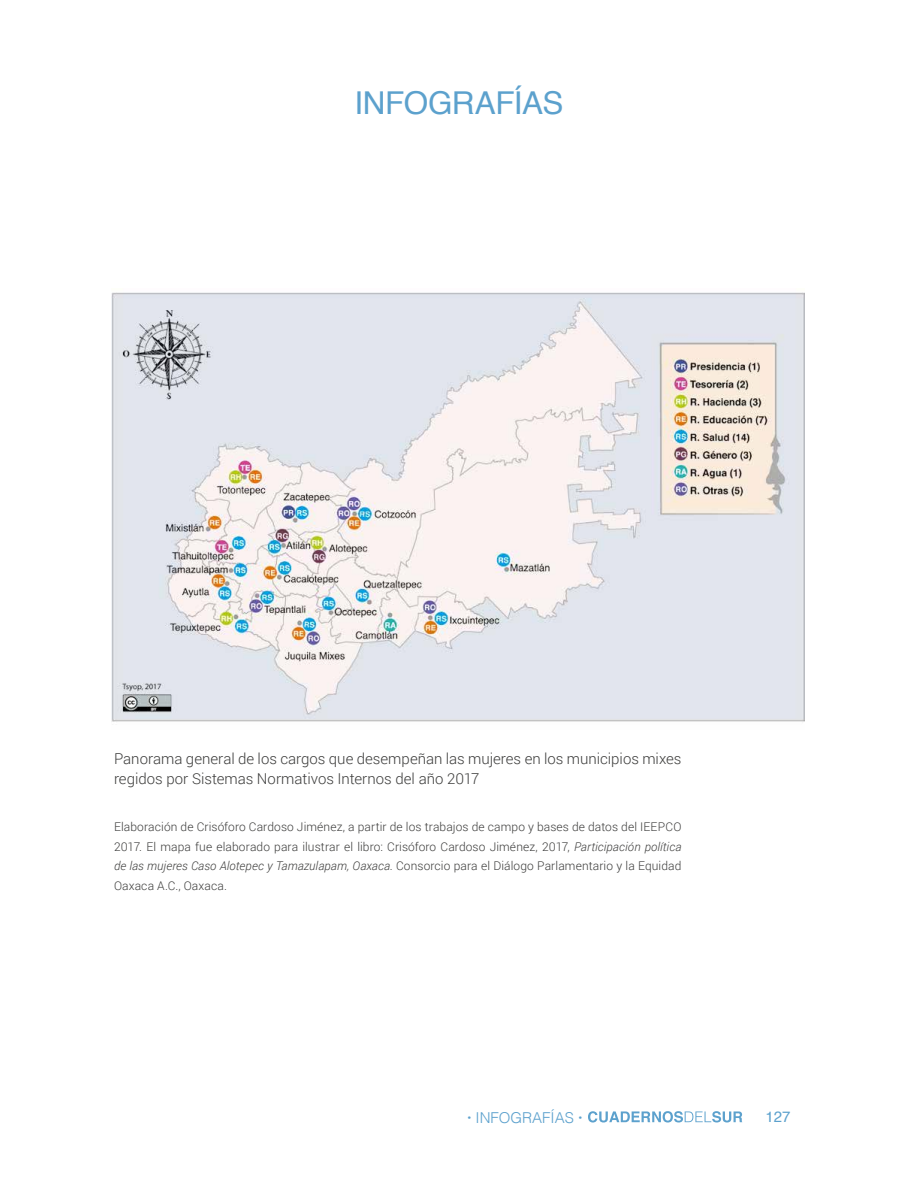
<style>
.page{position:relative;width:918px;height:1188px;background:#fff}
.page>*{position:absolute;margin:0;border:0;box-sizing:border-box;transform-origin:0 0}
.t1{font:31.5px "Helvetica";letter-spacing:-.01em;color:#5ca1cd}
.t2{font:300 15px/19.5px "Roboto";color:#3c3c3b}
.t3{font:300 15px "Helvetica";color:#5ca1cd}
.t4{font:15px "Helvetica";color:#5ca1cd}
.t5{font:300 12px/19.5px "Roboto";letter-spacing:.01em;color:#3c3c3b;text-align:justify}
.s1{font-style:italic}
.s2{font-family:"Droid Serif";font-weight:700}
</style>
<div class="page">
<svg style="left:588px;top:1111px;width:154px;height:12px"></svg>
<img style="left:112px;top:292px;width:692px;height:430px">
<h1 class="t1" style="left:354px;top:78px;width:211px">INFOGRAFÍAS</h1>
<p class="t2" style="left:114px;top:749px;width:569px">Panorama general de los cargos que desempeñan las mujeres en los municipios mixes regidos por Sistemas Normativos Internos del año 2017</p>
<p class="t5" style="left:114px;top:817px;width:569px">Elaboración de Crisóforo Cardoso Jiménez, a partir de los trabajos de campo y bases de datos del IEEPCO 2017. El mapa fue elaborado para ilustrar el libro: Crisóforo Cardoso Jiménez, 2017, <span class="s1">Participación política de las mujeres Caso Alotepec y Tamazulapam, Oaxaca</span>. Consorcio para el Diálogo Parlamentario y la Equidad Oaxaca A.C., Oaxaca.</p>
<p class="t3" style="left:467px;top:1104px;width:117px"><span class="s2">·</span> INFOGRAFÍAS <span class="s2">·</span></p>
<p class="t4" style="left:765px;top:1105px;width:27px">127</p>
</div>
